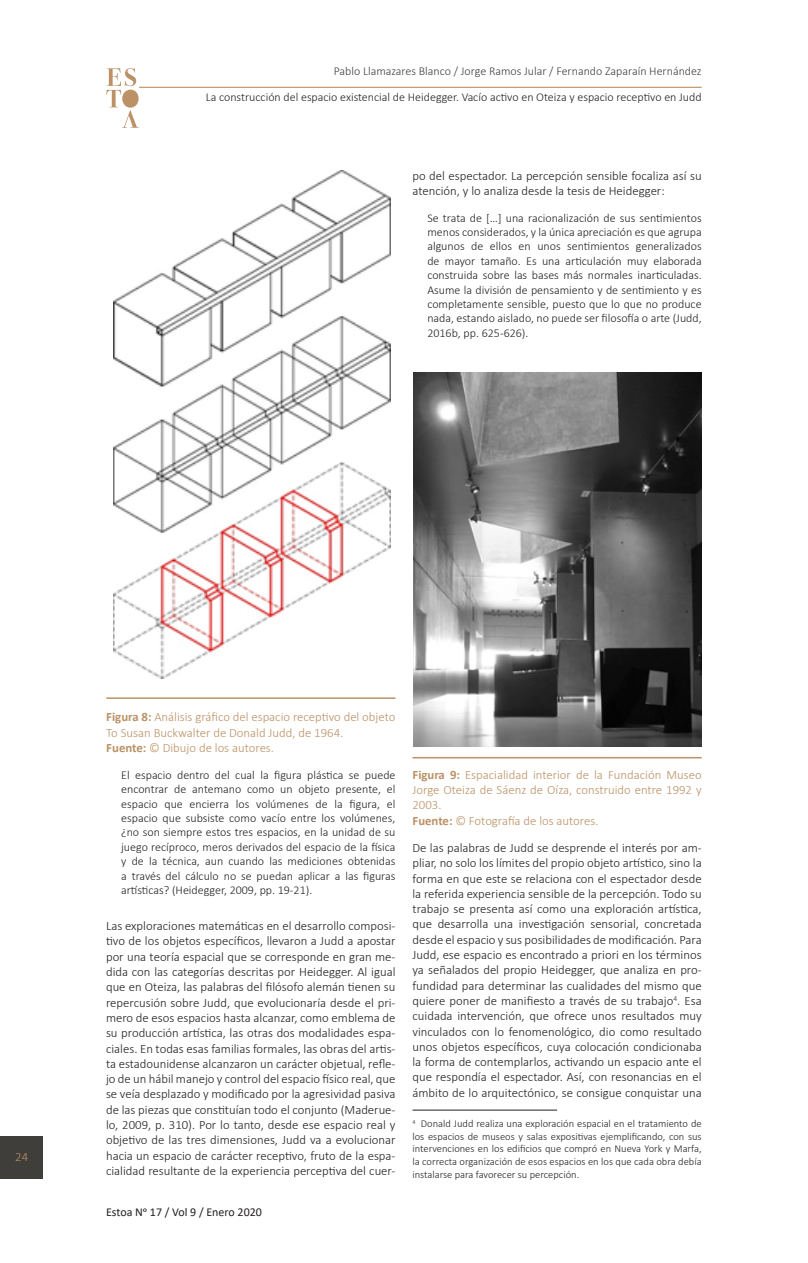
<style>
.page{position:relative;width:808px;height:1263px;background:#fff}
.page>*{position:absolute;margin:0;border:0;box-sizing:border-box;transform-origin:0 0}
.parrafo{font:300 12.75px/15.3px "Calibri";color:#231f20;text-align:justify}
.parrafo-2{font:300 12.75px/15.3px "Calibri";color:#bb9165}
.parrafo-3{font:300 12px/14.4px "Calibri";color:#231f20;text-align:justify}
.parrafo-4{font:300 12px "Calibri";color:#3e3e3e}
.t1{font:12px "Calibri";color:#231f20}
.parrafo-5{font:300 10.5px/12.6px "Calibri";color:#231f20;text-align:justify}
.s1{font-weight:700}
</style>
<div class="page">
<svg style="left:106px;top:68px;width:33px;height:60px"></svg>
<hr style="left:139px;top:87px;width:563px;height:1px;background:#bb9165">
<div style="left:0;top:1137px;width:43px;height:42px;background:#3f3e3a"></div>
<img style="left:113px;top:171px;width:278px;height:507px">
<hr style="left:106px;top:697px;width:289px;height:2px;background:#bb9165">
<hr style="left:412px;top:757px;width:290px;height:1px;background:#bb9165">
<img style="left:413px;top:372px;width:289px;height:374px">
<hr style="left:412px;top:1110px;width:145px;height:1px;background:#231f20">
<p class="parrafo-4" style="left:334px;top:63px;width:369px">Pablo Llamazares Blanco / Jorge Ramos Jular / Fernando Zaparaín Hernández</p>
<p class="parrafo-3" style="left:206px;top:90px;width:497px">La construcción del espacio existencial de Heidegger. Vacío activo en Oteiza y espacio receptivo en Judd</p>
<p class="parrafo" style="left:412px;top:168px;width:291px">po del espectador. La percepción sensible focaliza así su atención, y lo analiza desde la tesis de Heidegger:</p>
<p class="parrafo-3" style="left:427px;top:210px;width:276px">Se trata de […] una racionalización de sus sentimientos menos considerados, y la única apreciación es que agrupa algunos de ellos en unos sentimientos generalizados de mayor tamaño. Es una articulación muy elaborada construida sobre las bases más normales inarticuladas.<br>Asume la división de pensamiento y de sentimiento y es completamente sensible, puesto que lo que no produce nada, estando aislado, no puede ser filosofía o arte (Judd, 2016b, pp. 625-626).</p>
<p class="parrafo-2" style="left:15px;top:1149px;width:14px">24</p>
<p class="parrafo-2" style="left:106px;top:709px;width:291px"><span class="s1">Figura 8:</span> Análisis gráfico del espacio receptivo del objeto<br>To Susan Buckwalter de Donald Judd, de 1964.</p>
<p class="parrafo-2" style="left:106px;top:740px;width:169px"><span class="s1">Fuente:</span> © Dibujo de los autores.</p>
<p class="parrafo-3" style="left:121px;top:767px;width:276px">El espacio dentro del cual la figura plástica se puede encontrar de antemano como un objeto presente, el espacio que encierra los volúmenes de la figura, el espacio que subsiste como vacío entre los volúmenes, ¿no son siempre estos tres espacios, en la unidad de su juego recíproco, meros derivados del espacio de la física y de la técnica, aun cuando las mediciones obtenidas a través del cálculo no se puedan aplicar a las figuras artísticas? (Heidegger, 2009, pp. 19-21).</p>
<p class="parrafo" style="left:106px;top:918px;width:291px">Las exploraciones matemáticas en el desarrollo composi&shy;tivo de los objetos específicos, llevaron a Judd a apostar por una teoría espacial que se corresponde en gran me&shy;dida con las categorías descritas por Heidegger. Al igual que en Oteiza, las palabras del filósofo alemán tienen su repercusión sobre Judd, que evolucionaría desde el pri&shy;mero de esos espacios hasta alcanzar, como emblema de su producción artística, las otras dos modalidades espa&shy;ciales. En todas esas familias formales, las obras del artis&shy;ta estadounidense alcanzaron un carácter objetual, refle&shy;jo de un hábil manejo y control del espacio físico real, que se veía desplazado y modificado por la agresividad pasiva de las piezas que constituían todo el conjunto (Maderue&shy;lo, 2009, p. 310). Por lo tanto, desde ese espacio real y objetivo de las tres dimensiones, Judd va a evolucionar hacia un espacio de carácter receptivo, fruto de la espa&shy;cialidad resultante de la experiencia perceptiva del cuer-</p>
<p class="t1" style="left:106px;top:1203px;width:157px">Estoa No 17 / Vol 9 / Enero 2020</p>
<p class="parrafo-2" style="left:412px;top:767px;width:291px;text-align:justify"><span class="s1">Figura 9:</span> Espacialidad interior de la Fundación Museo Jorge Oteiza de Sáenz de Oíza, construido entre 1992 y 2003.</p>
<p class="parrafo-2" style="left:412px;top:813px;width:187px"><span class="s1">Fuente:</span> © Fotografía de los autores.</p>
<p class="parrafo" style="left:412px;top:840px;width:291px">De las palabras de Judd se desprende el interés por am&shy;pliar, no solo los límites del propio objeto artístico, sino la forma en que este se relaciona con el espectador desde la referida experiencia sensible de la percepción. Todo su trabajo se presenta así como una exploración artística, que desarrolla una investigación sensorial, concretada desde el espacio y sus posibilidades de modificación. Para Judd, ese espacio es encontrado a priori en los términos ya señalados del propio Heidegger, que analiza en pro&shy;fundidad para determinar las cualidades del mismo que quiere poner de manifiesto a través de su trabajo<sup>4</sup>. Esa cuidada intervención, que ofrece unos resultados muy vinculados con lo fenomenológico, dio como resultado unos objetos específicos, cuya colocación condicionaba la forma de contemplarlos, activando un espacio ante el que respondía el espectador. Así, con resonancias en el ámbito de lo arquitectónico, se consigue conquistar una</p>
<p class="parrafo-5" style="left:412px;top:1117px;width:291px"><sup>4</sup> Donald Judd realiza una exploración espacial en el tratamiento de los espacios de museos y salas expositivas ejemplificando, con sus intervenciones en los edificios que compró en Nueva York y Marfa, la correcta organización de esos espacios en los que cada obra debía instalarse para favorecer su percepción.</p>
</div>
